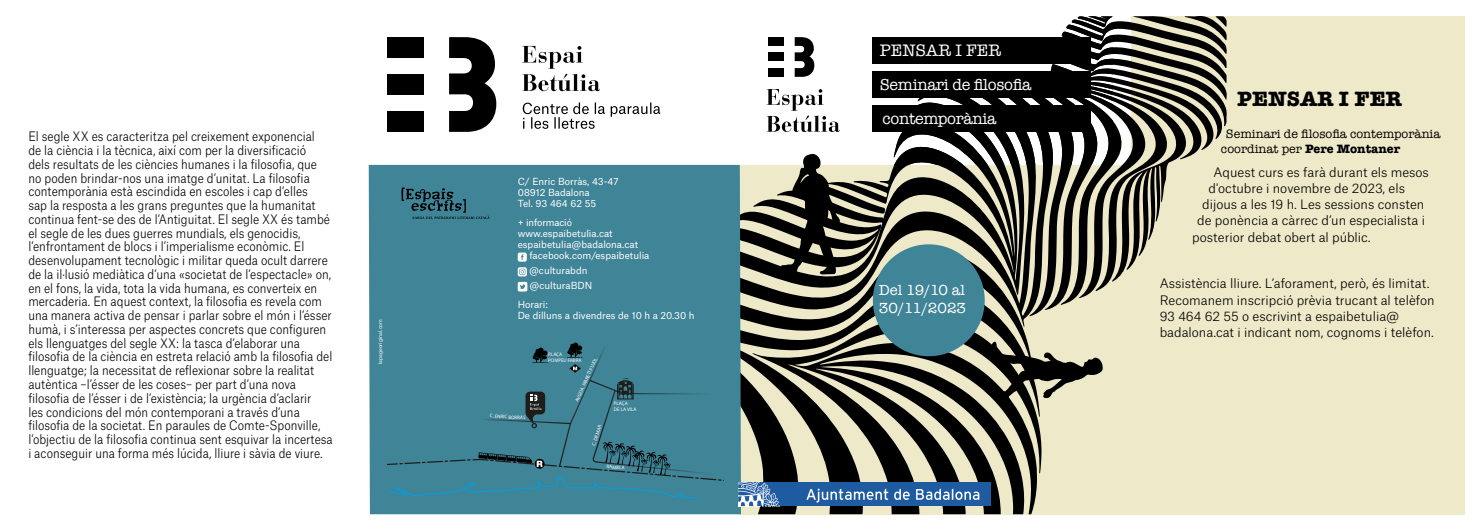
<style>
.page{position:relative;width:1482px;height:532px;background:#fff}
.page>*{position:absolute;margin:0;border:0;box-sizing:border-box;transform-origin:0 0}
.t1{font:700 21.38px "American Typewriter";color:#000}
.t2{font:17.12px "American Typewriter";color:#fff}
.t3{font:16.25px/33.9px "American Typewriter";letter-spacing:-.02em;color:#fff}
.t4{font:15px/18px "American Typewriter";color:#fff}
.t5{font:300 12.5px/13.8px "Atlas Grotesk";color:#000;scale:.9 1}
.t6{font:300 12.5px/16.2px "Atlas Grotesk";color:#000}
.t7{font:12.5px/15px "American Typewriter";color:#000}
.t8{font:9.38px/11.2px "Atlas Grotesk";color:#fff}
.t9{font:9.38px "Atlas Grotesk";letter-spacing:-.02em;color:#fff}
.t10{font:5px/6px "Myriad Pro";color:#fff}
.t11{font:5px "Atlas Grotesk";color:#fff}
.s1{font-weight:700}
</style>
<div class="page">
<div style="left:739px;top:165px;width:391px;height:349px;background:#eee9c9"></div>
<div style="left:1130px;top:16px;width:333px;height:498px;background:#eee9c9"></div>
<svg style="left:888px;top:408px;width:153px;height:106px"></svg>
<svg style="left:839px;top:98px;width:145px;height:148px"></svg>
<svg style="left:741px;top:246px;width:243px;height:36px"></svg>
<svg style="left:741px;top:282px;width:298px;height:135px"></svg>
<svg style="left:984px;top:16px;width:243px;height:300px"></svg>
<div style="left:369px;top:165px;width:372px;height:349px;background:#408497"></div>
<div style="left:769px;top:37px;width:15px;height:9px;background:#000"></div>
<div style="left:769px;top:53px;width:15px;height:8px;background:#000"></div>
<div style="left:769px;top:68px;width:15px;height:9px;background:#000"></div>
<svg style="left:794px;top:37px;width:20px;height:40px"></svg>
<svg style="left:766px;top:89px;width:73px;height:43px"></svg>
<div style="left:871px;top:37px;width:219px;height:27px;background:#000"></div>
<div style="left:871px;top:71px;width:219px;height:27px;background:#000"></div>
<div style="left:871px;top:105px;width:219px;height:27px;background:#000"></div>
<div style="left:739px;top:482px;width:251px;height:24px;background:#1f5ba1"></div>
<svg style="left:738px;top:349px;width:150px;height:165px"></svg>
<svg style="left:894px;top:488px;width:15px;height:11px"></svg>
<svg style="left:916px;top:488px;width:63px;height:11px"></svg>
<svg style="left:401px;top:187px;width:88px;height:32px;background:#346c7b"></svg>
<div style="left:387px;top:37px;width:36px;height:20px;background:#000"></div>
<div style="left:387px;top:74px;width:36px;height:21px;background:#000"></div>
<div style="left:387px;top:111px;width:36px;height:21px;background:#000"></div>
<svg style="left:449px;top:37px;width:47px;height:95px"></svg>
<svg style="left:522px;top:46px;width:78px;height:45px"></svg>
<svg style="left:522px;top:102px;width:138px;height:27px"></svg>
<div style="left:872px;top:244px;width:112px;height:112px;background:#408497;border-radius:50%"></div>
<svg style="left:990px;top:341px;width:112px;height:63px"></svg>
<svg style="left:738px;top:153px;width:147px;height:122px"></svg>
<svg style="left:517px;top:252px;width:9px;height:9px"></svg>
<svg style="left:517px;top:267px;width:10px;height:9px"></svg>
<svg style="left:517px;top:282px;width:10px;height:9px"></svg>
<div style="left:387px;top:332px;width:323px;height:10px;background:#408497"></div>
<svg style="left:387px;top:342px;width:336px;height:157px;background:#3d7f91"></svg>
<p class="t5" style="left:28px;top:128px;width:340px">El segle XX es caracteritza pel creixement exponencial<br>de la ciència i la tècnica, així com per la diversificació<br>dels resultats de les ciències humanes i la filosofia, que no poden brindar-nos una imatge d’unitat. La filosofia contemporània està escindida en escoles i cap d’elles<br>sap la resposta a les grans preguntes que la humanitat continua fent-se des de l’Antiguitat. El segle XX és també el segle de les dues guerres mundials, els genocidis, l’enfrontament de blocs i l’imperialisme econòmic. El desenvolupament tecnològic i militar queda ocult darrere de la il·lusió mediàtica d’una «societat de l’espectacle» on, en el fons, la vida, tota la vida humana, es converteix en mercaderia. En aquest context, la filosofia es revela com una manera activa de pensar i parlar sobre el món i l’ésser humà, i s’interessa per aspectes concrets que configuren els llenguatges del segle XX: la tasca d’elaborar una filosofia de la ciència en estreta relació amb la filosofia del llenguatge; la necessitat de reflexionar sobre la realitat autèntica –l’ésser de les coses– per part d’una nova filosofia de l’ésser i de l’existència; la urgència d’aclarir<br>les condicions del món contemporani a través d’una filosofia de la societat. En paraules de Comte-Sponville, l’objectiu de la filosofia continua sent esquivar la incertesa i aconseguir una forma més lúcida, lliure i sàvia de viure.</p>
<p class="t11" style="left:376px;top:364px;width:47px;rotate:-90deg">lapageoriginal.com</p>
<p class="t8" style="left:517px;top:174px;width:102px">C/ Enric Borràs, 43-47<br>08912 Badalona<br>Tel. 93 464 62 55</p>
<p class="t9" style="left:517px;top:214px;width:56px">+ informació</p>
<p class="t8" style="left:517px;top:226px;width:96px">www.espaibetulia.cat</p>
<p class="t8" style="left:517px;top:238px;width:122px">espaibetulia@badalona.cat</p>
<p class="t8" style="left:529px;top:249px;width:122px">facebook.com/espaibetulia</p>
<p class="t8" style="left:529px;top:262px;width:64px;line-height:15px">@culturabdn @culturaBDN</p>
<p class="t8" style="left:517px;top:297px;width:178px">Horari:<br>De dilluns a divendres de 10 h a 20.30 h</p>
<p class="t10" style="left:490px;top:412px;width:37px;rotate:4deg">C. ENRIC BORRÀS</p>
<p class="t10" style="left:548px;top:351px;width:35px">PLAÇA<br>POMPEU FABRA</p>
<p class="t10" style="left:574px;top:400px;width:49px;rotate:-66deg">AVGDA. MARETÍ PUJOL</p>
<p class="t10" style="left:590px;top:444px;width:23px;rotate:-72deg">C. DE MAR</p>
<p class="t10" style="left:614px;top:399px;width:24px">PLAÇA<br>DE LA VILA</p>
<p class="t10" style="left:607px;top:463px;width:19px;rotate:6deg">RAMBLA</p>
<h2 class="t2" style="left:879px;top:37px;width:122px">PENSAR I FER</h2>
<h3 class="t3" style="left:879px;top:67px;width:153px">Seminari de filosofia contemporània</h3>
<p class="t4" style="left:878px;top:281px;width:89px">Del 19/10 al<br>30/11/2023</p>
<h1 class="t1" style="left:1236px;top:80px;width:166px">PENSAR I FER</h1>
<p class="t7" style="left:1220px;top:126px;width:221px;text-indent:5px">Seminari de filosofia contemporània coordinat per <span class="s1">Pere Montaner</span></p>
<p class="t6" style="left:1213px;top:162px;width:217px">Aquest curs es farà durant els mesos</p>
<p class="t6" style="left:1208px;top:179px;width:198px">d'octubre i novembre de 2023, els</p>
<p class="t6" style="left:1201px;top:195px;width:223px">dijous a les 19 h. Les sessions consten</p>
<p class="t6" style="left:1196px;top:211px;width:229px">de ponència a càrrec d’un especialista i</p>
<p class="t6" style="left:1191px;top:227px;width:180px">posterior debat obert al públic.</p>
<p class="t6" style="left:1159px;top:274px;width:276px">Assistència lliure. L’aforament, però, és limitat.<br>Recomanem inscripció prèvia trucant al telèfon 93 464 62 55 o escrivint a espaibetulia@ badalona.cat i indicant nom, cognoms i telèfon.</p>
</div>
